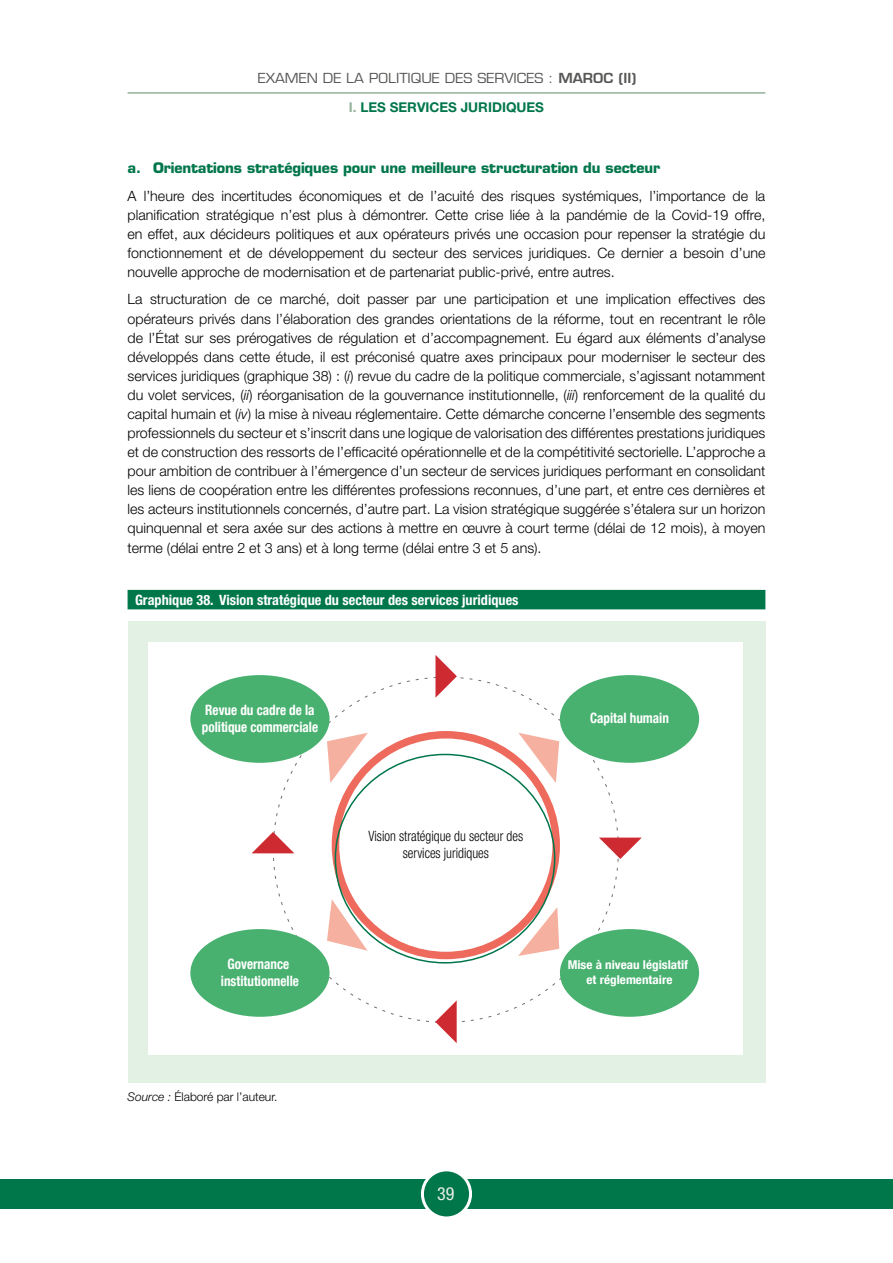
<style>
.page{position:relative;width:893px;height:1263px;background:#fff}
.page>*{position:absolute;margin:0;border:0;box-sizing:border-box;transform-origin:0 0}
.t1{font:condensed 18px "Helvetica Neue LT Std";color:#ebefeb}
.t2{font:300 14.25px/19px "Helvetica Neue LT Std";color:#000;text-align:justify}
.t3{font:700 condensed 14.25px/17.1px "Helvetica Neue LT Com";color:#fff;scale:.92 1}
.t4{font:700 14.25px "Eurostile LT Std";letter-spacing:-.01em;color:#00764b}
.t5{font:700 condensed 14.25px "Helvetica Neue LT Std";color:#fff}
.t6{font:300 condensed 14.25px/17.1px "Helvetica Neue LT Com";color:#000;text-align:center;scale:.92 1}
.t7{font:13.5px "Eurostile LT Std";color:#575756;scale:1.06 1}
.t8{font:700 13.5px "Helvetica Neue LT Std";color:#00764b}
.t9{font:700 condensed 12.15px/14.5px "Helvetica Neue LT Com";color:#fff;text-align:center;scale:1.08 1}
.t10{font:300 12px "Helvetica Neue LT Std";color:#000}
.s1{font-weight:600}
.s2{color:#96b29b}
.s3{font-family:"Helvetica Neue LT Com";font-style:italic}
.s4{font-style:italic}
</style>
<div class="page">
<hr style="left:128px;top:92px;width:637px;height:2px;background:#96b29b">
<div style="left:128px;top:590px;width:637px;height:19px;background:#00764b"></div>
<div style="left:128px;top:621px;width:637px;height:462px;background:#e3f0e4"></div>
<div style="left:148px;top:643px;width:594px;height:412px;background:#fff"></div>
<div style="left:190px;top:675px;width:140px;height:88px;background:#49b170;border-radius:50%"></div>
<div style="left:190px;top:929px;width:140px;height:88px;background:#49b170;border-radius:50%"></div>
<div style="left:560px;top:675px;width:139px;height:88px;background:#49b170;border-radius:50%"></div>
<div style="left:560px;top:929px;width:139px;height:88px;background:#49b170;border-radius:50%"></div>
<div style="left:332px;top:731px;width:228px;height:228px;border:8px solid #ed6a5c;border-radius:50%"></div>
<svg style="left:327px;top:733px;width:41px;height:50px"></svg>
<svg style="left:518px;top:733px;width:41px;height:50px"></svg>
<svg style="left:518px;top:907px;width:41px;height:49px"></svg>
<svg style="left:327px;top:899px;width:41px;height:52px"></svg>
<svg style="left:435px;top:1000px;width:22px;height:43px"></svg>
<svg style="left:435px;top:655px;width:22px;height:43px"></svg>
<svg style="left:599px;top:837px;width:43px;height:22px"></svg>
<svg style="left:252px;top:832px;width:42px;height:21px"></svg>
<div style="left:0;top:1179px;width:893px;height:30px;background:#00764b"></div>
<div style="left:422px;top:1170px;width:49px;height:48px;background:#00764b;border-radius:50%"></div>
<div style="left:421px;top:1168px;width:51px;height:51px;border:3px solid #fff;border-radius:50%"></div>
<p class="t7" style="left:258px;top:70px;width:359px">EXAMEN DE LA POLITIQUE DES SERVICES : <span class="s1">MAROC (II)</span></p>
<p class="t8" style="left:349px;top:99px;width:197px"><span class="s2">I.</span> LES SERVICES JURIDIQUES</p>
<p class="t4" style="left:128px;top:159px;width:534px">a. Orientations stratégiques pour une meilleure structuration du secteur</p>
<p class="t2" style="left:128px;top:186px;width:639px">A l’heure des incertitudes économiques et de l’acuité des risques systémiques, l’importance de la planification stratégique n’est plus à démontrer. Cette crise liée à la pandémie de la Covid-19 offre, en effet, aux décideurs politiques et aux opérateurs privés une occasion pour repenser la stratégie du fonctionnement et de développement du secteur des services juridiques. Ce dernier a besoin d’une nouvelle approche de modernisation et de partenariat public-privé, entre autres.</p>
<p class="t2" style="left:128px;top:290px;width:639px">La structuration de ce marché, doit passer par une participation et une implication effectives des opérateurs privés dans l’élaboration des grandes orientations de la réforme, tout en recentrant le rôle de l’État sur ses prérogatives de régulation et d’accompagnement. Eu égard aux éléments d’analyse développés dans cette étude, il est préconisé quatre axes principaux pour moderniser le secteur des services juridiques (graphique 38) : (<span class="s3">i</span>) revue du cadre de la politique commerciale, s’agissant notamment du volet services, (<span class="s3">ii</span>) réorganisation de la gouvernance institutionnelle, (<span class="s3">iii</span>) renforcement de la qualité du capital humain et (<span class="s3">iv</span>) la mise à niveau réglementaire. Cette démarche concerne l’ensemble des segments professionnels du secteur et s’inscrit dans une logique de valorisation des différentes prestations juridiques et de construction des ressorts de l’efficacité opérationnelle et de la compétitivité sectorielle. L’approche a pour ambition de contribuer à l’émergence d’un secteur de services juridiques performant en consolidant les liens de coopération entre les différentes professions reconnues, d’une part, et entre ces dernières et les acteurs institutionnels concernés, d’autre part. La vision stratégique suggérée s’étalera sur un horizon quinquennal et sera axée sur des actions à mettre en œuvre à court terme (délai de 12 mois), à moyen terme (délai entre 2 et 3 ans) et à long terme (délai entre 3 et 5 ans).</p>
<p class="t5" style="left:135px;top:591px;width:385px">Graphique 38. Vision stratégique du secteur des services juridiques</p>
<p class="t3" style="left:202px;top:701px;width:128px">Revue du cadre de la politique commerciale</p>
<p class="t3" style="left:221px;top:955px;width:86px;text-align:center">Governance institutionnelle</p>
<p class="t10" style="left:128px;top:1089px;width:151px"><span class="s4">Source :</span> Élaboré par l’auteur.</p>
<p class="t6" style="left:368px;top:827px;width:170px">Vision stratégique du secteur des services juridiques</p>
<p class="t3" style="left:590px;top:710px;width:87px">Capital humain</p>
<p class="t9" style="left:568px;top:958px;width:113px">Mise à niveau législatif et réglementaire</p>
<p class="t1" style="left:437px;top:1183px;width:19px">39</p>
</div>
